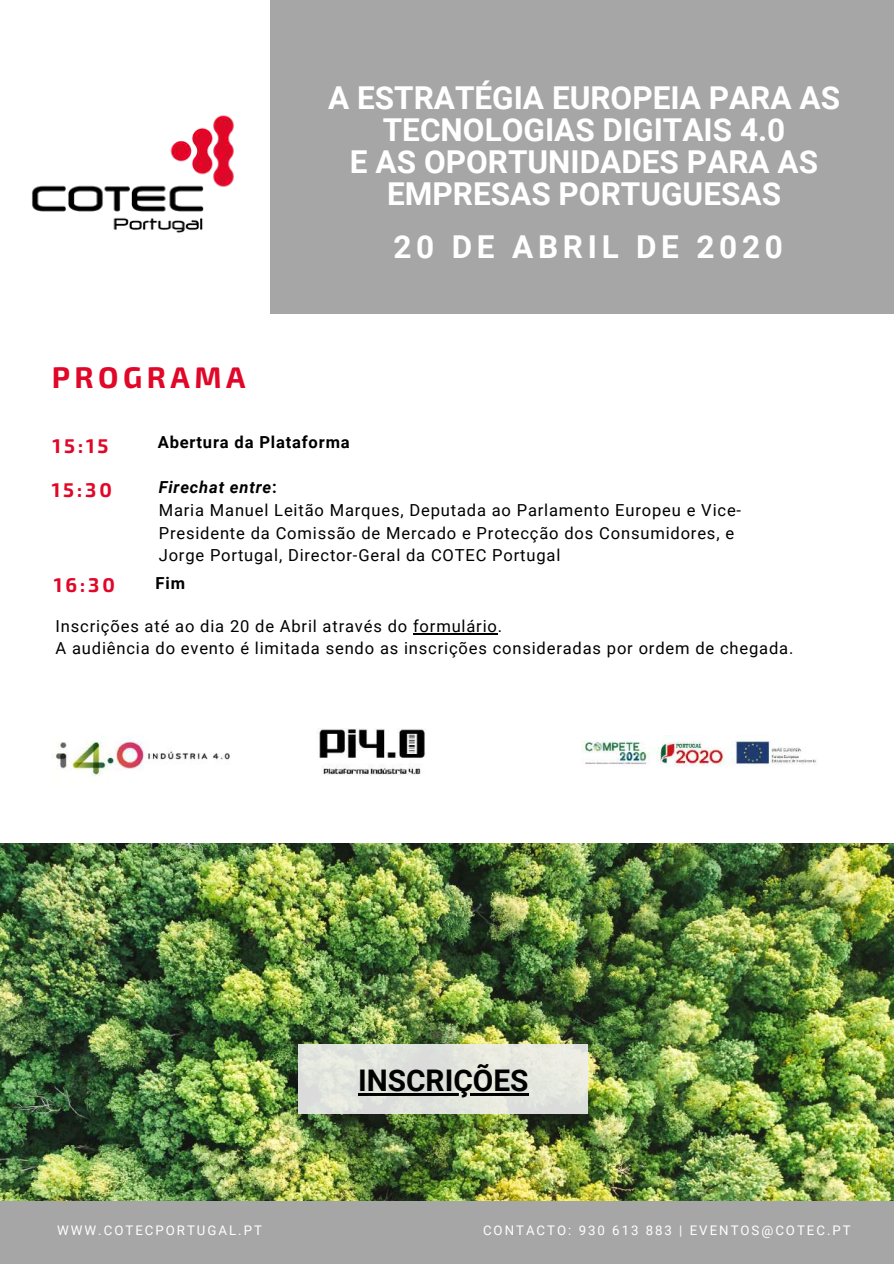
<style>
.page{position:relative;width:894px;height:1264px;background:#fff}
.page>*{position:absolute;margin:0;border:0;box-sizing:border-box;transform-origin:0 0}
.t1{font:700 31.5px/31.8px "Roboto";color:#fff;text-align:center}
.t2{font:700 31.5px "Roboto";letter-spacing:.15em;color:#fff}
.t3{font:700 29.85px "Roboto";color:#000}
.t4{font:700 29.85px "Exo 2";letter-spacing:.15em;color:#e00729}
.t5{font:700 19.8px/43.3px "Exo 2";letter-spacing:.15em;color:#e00729}
.t6{font:16.5px/22.5px "Roboto";letter-spacing:.05em;color:#000}
.t7{font:700 16.5px "Roboto";letter-spacing:.05em;color:#000}
.t8{font:13.2px "Roboto";letter-spacing:.15em;color:#fff}
.s1{font-weight:700;font-style:italic}
.s2{font-weight:700}
</style>
<div class="page">
<div style="left:0;top:0;width:893px;height:314px;background:#a6a6a6"></div>
<img style="left:0;top:843px;width:893px;height:358px">
<div style="left:0;top:1201px;width:893px;height:62px;background:#a6a6a6"></div>
<div style="left:0;top:0;width:269px;height:316px;background:#fff"></div>
<img style="left:32px;top:115px;width:202px;height:118px">
<img style="left:52px;top:736px;width:178px;height:41px">
<img style="left:581px;top:735px;width:235px;height:31px">
<img style="left:319px;top:728px;width:106px;height:48px">
<div style="left:298px;top:1044px;width:290px;height:69px;background:#e2e5dd"></div>
<hr style="left:413px;top:633px;width:84px;height:1px;background:#000">
<hr style="left:358px;top:1093px;width:170px;height:2px;background:#000">
<h1 class="t1" style="left:328px;top:82px;width:513px">A ESTRATÉGIA EUROPEIA PARA AS<br>TECNOLOGIAS DIGITAIS 4.0<br>E AS OPORTUNIDADES PARA AS<br>EMPRESAS PORTUGUESAS</h1>
<h2 class="t4" style="left:52px;top:358px;width:195px">PROGRAMA</h2>
<h1 class="t2" style="left:393px;top:228px;width:391px">20 DE ABRIL DE 2020</h1>
<p class="t5" style="left:52px;top:423px;width:62px">15:15<br>15:30</p>
<p class="t7" style="left:158px;top:432px;width:193px">Abertura da Plataforma</p>
<p class="t6" style="left:159px;top:476px;width:583px"><span class="s1">Firechat entre</span><span class="s2">:<br></span>Maria Manuel Leitão Marques, Deputada ao Parlamento Europeu e Vice-Presidente da Comissão de Mercado e Protecção dos Consumidores, e Jorge Portugal, Director-Geral da COTEC Portugal</p>
<p class="t5" style="left:54px;top:562px;width:62px">16:30</p>
<p class="t7" style="left:155px;top:573px;width:31px">Fim</p>
<p class="t6" style="left:56px;top:615px;width:739px">Inscrições até ao dia 20 de Abril através do formulário.<br>A audiência do evento é limitada sendo as inscrições consideradas por ordem de chegada.</p>
<h2 class="t3" style="left:358px;top:1063px;width:172px">INSCRIÇÕES</h2>
<p class="t8" style="left:57px;top:1222px;width:206px">WWW.COTECPORTUGAL.PT</p>
<p class="t8" style="left:483px;top:1222px;width:369px">CONTACTO: 930 613 883 | EVENTOS@COTEC.PT</p>
</div>
